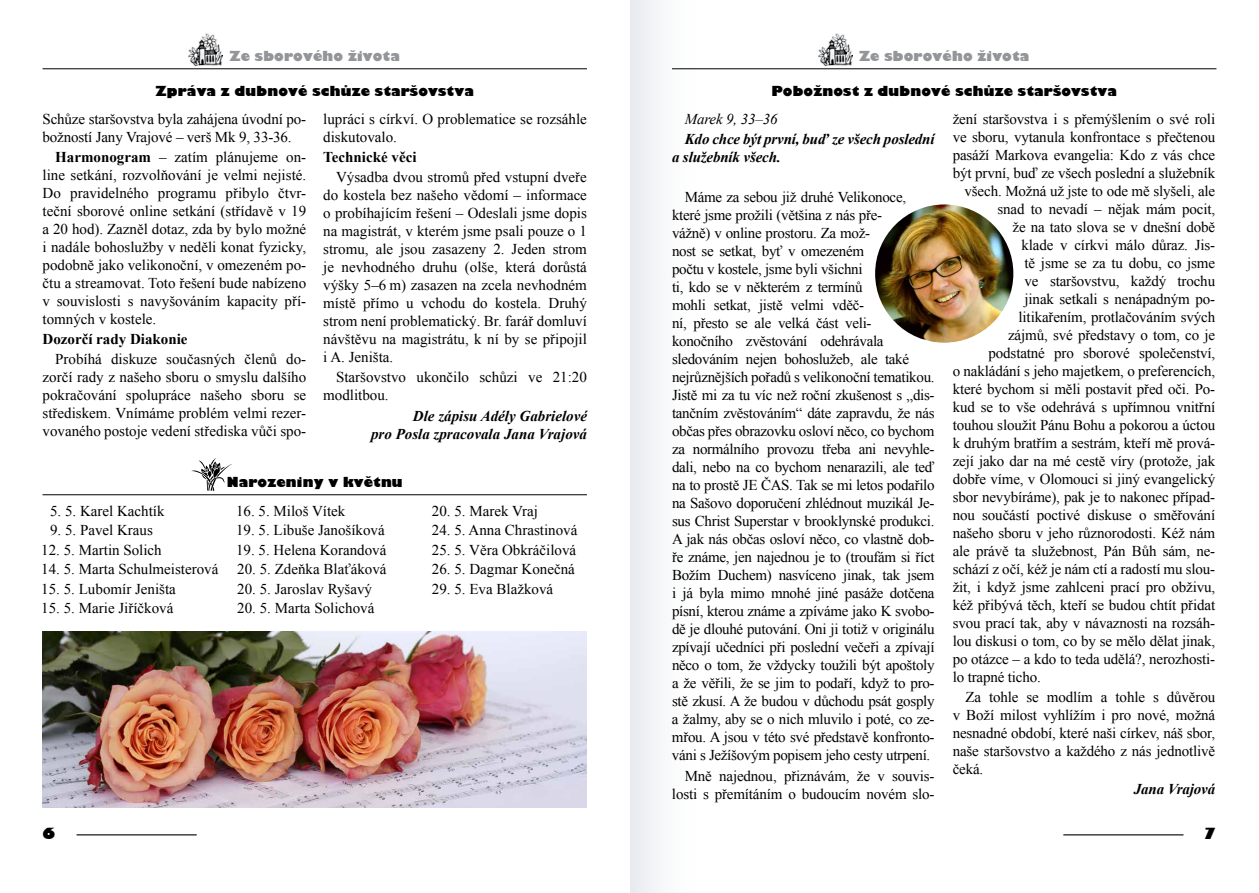
<style>
.page{position:relative;width:1259px;height:893px;background:#fff}
.page>*{position:absolute;margin:0;border:0;box-sizing:border-box;transform-origin:0 0}
.t1{font:15px/18px "Times New Roman";letter-spacing:-.01em;color:#000}
.t2{font:italic 700 15px/18px "Times New Roman";letter-spacing:-.01em;color:#000}
.t3{font:700 15px "Times New Roman";color:#000}
.t4{font:italic 15px "Times New Roman";letter-spacing:-.01em;color:#000}
.t5{font:800 15px "Gilbert";color:#000}
.t6{font:800 13.5px "Gilbert";letter-spacing:.01em;color:#000}
.t7{font:800 13.5px "Gilbert";letter-spacing:.01em;color:#939598}
.s1{font-weight:700}
</style>
<div class="page">
<hr style="left:77px;top:834px;width:120px;height:1px;background:#000">
<hr style="left:1063px;top:834px;width:120px;height:1px;background:#000">
<div style="left:630px;top:0;width:67px;height:893px;background:linear-gradient(to right,#e9ecf0,#fff)"></div>
<hr style="left:43px;top:494px;width:544px;height:1px;background:#000">
<svg style="left:191px;top:458px;width:41px;height:33px"></svg>
<img style="left:875px;top:204px;width:138px;height:139px;border-radius:69px">
<img style="left:189px;top:33px;width:34px;height:33px">
<hr style="left:43px;top:68px;width:544px;height:1px;background:#000">
<img style="left:818px;top:33px;width:34px;height:33px">
<hr style="left:672px;top:68px;width:544px;height:1px;background:#000">
<img style="left:43px;top:631px;width:544px;height:177px">
<p class="t7" style="left:229px;top:48px;width:172px">Ze sborového života</p>
<p class="t7" style="left:859px;top:48px;width:172px">Ze sborového života</p>
<p class="t6" style="left:156px;top:83px;width:320px">Zpráva z dubnové schůze staršovstva</p>
<p class="t1" style="left:43px;top:110px;width:265px">Schůze staršovstva byla zahájena úvodní po&shy;božností Jany Vrajové – verš Mk 9, 33-36.</p>
<p class="t1" style="left:43px;top:148px;width:265px;text-align:justify;text-indent:13px"><span class="s1">Harmonogram</span> – zatím plánujeme on&shy;line setkání, rozvolňování je velmi nejisté.<br>Do pravidelného programu přibylo čtvr&shy;teční sborové online setkání (střídavě v 19 a 20 hod). Zazněl dotaz, zda by bylo možné i nadále bohoslužby v neděli konat fyzicky, podobně jako velikonoční, v omezeném po&shy;čtu a streamovat. Toto řešení bude nabízeno v souvislosti s navyšováním kapacity pří&shy;tomných v kostele.</p>
<p class="t3" style="left:43px;top:329px;width:146px">Dozorčí rady Diakonie</p>
<p class="t1" style="left:43px;top:350px;width:265px;text-align:justify;text-indent:13px">Probíhá diskuze současných členů do&shy;zorčí rady z našeho sboru o smyslu dalšího pokračování spolupráce našeho sboru se střediskem. Vnímáme problém velmi rezer&shy;vovaného postoje vedení střediska vůči spo-</p>
<p class="t1" style="left:323px;top:110px;width:265px">lupráci s církví. O problematice se rozsáhle diskutovalo.</p>
<p class="t3" style="left:323px;top:147px;width:95px">Technické věci</p>
<p class="t1" style="left:323px;top:168px;width:265px;text-align:justify;text-indent:13px">Výsadba dvou stromů před vstupní dveře do kostela bez našeho vědomí – informace o probíhajícím řešení – Odeslali jsme dopis na magistrát, v kterém jsme psali pouze o 1 stromu, ale jsou zasazeny 2. Jeden strom je nevhodného druhu (olše, která dorůstá výšky 5–6 m) zasazen na zcela nevhodném místě přímo u vchodu do kostela. Druhý strom není problematický. Br. farář domluví návštěvu na magistrátu, k ní by se připojil i A. Jeništa.</p>
<p class="t1" style="left:323px;top:368px;width:265px;text-indent:13px">Staršovstvo ukončilo schůzi ve 21:20 modlitbou.</p>
<p class="t2" style="left:371px;top:406px;width:217px;text-align:right">Dle zápisu Adély Gabrielové<br>pro Posla zpracovala Jana Vrajová</p>
<p class="t1" style="left:50px;top:502px;width:116px">5. 5. Karel Kachtík</p>
<p class="t1" style="left:50px;top:521px;width:104px">9. 5. Pavel Kraus</p>
<p class="t1" style="left:41px;top:541px;width:122px">12. 5. Martin Solich</p>
<p class="t1" style="left:41px;top:560px;width:179px">14. 5. Marta Schulmeisterová</p>
<p class="t1" style="left:41px;top:580px;width:136px">15. 5. Lubomír Jeništa</p>
<p class="t1" style="left:41px;top:599px;width:134px">15. 5. Marie Jiříčková</p>
<p class="t6" style="left:227px;top:474px;width:178px">Narozeniny v květnu</p>
<p class="t1" style="left:236px;top:502px;width:111px">16. 5. Miloš Vítek</p>
<p class="t1" style="left:236px;top:521px;width:150px">19. 5. Libuše Janošíková</p>
<p class="t1" style="left:236px;top:541px;width:152px">19. 5. Helena Korandová</p>
<p class="t1" style="left:237px;top:560px;width:151px">20. 5. Zdeňka Blaťáková</p>
<p class="t1" style="left:237px;top:580px;width:136px">20. 5. Jaroslav Ryšavý</p>
<p class="t1" style="left:237px;top:599px;width:139px">20. 5. Marta Solichová</p>
<p class="t1" style="left:432px;top:502px;width:107px">20. 5. Marek Vraj</p>
<p class="t1" style="left:432px;top:521px;width:147px">24. 5. Anna Chrastinová</p>
<p class="t1" style="left:432px;top:541px;width:146px">25. 5. Věra Obkráčilová</p>
<p class="t1" style="left:432px;top:560px;width:144px">26. 5. Dagmar Konečná</p>
<p class="t1" style="left:432px;top:580px;width:123px">29. 5. Eva Blažková</p>
<p class="t6" style="left:771px;top:83px;width:347px">Pobožnost z dubnové schůze staršovstva</p>
<p class="t4" style="left:685px;top:109px;width:94px">Marek 9, 33–36</p>
<p class="t2" style="left:672px;top:130px;width:264px;text-indent:13px">Kdo chce být první, buď ze všech poslední a služebník všech.</p>
<p class="t1" style="left:672px;top:188px;width:264px;text-indent:13px">Máme za sebou již druhé Velikonoce, které jsme prožili (většina z nás pře-<br>vážně) v online prostoru. Za mož-<br>nost se setkat, byť v omezeném<br>počtu v kostele, jsme byli všichni<br>ti, kdo se v některém z termínů<br>mohli setkat, jistě velmi vděč-<br>ní, přesto se ale velká část veli&shy;konočního zvěstování odehrávala sledováním nejen bohoslužeb, ale také nejrůznějších pořadů s velikonoční tematikou.<br>Jistě mi za tu víc než roční zkušenost s „dis&shy;tančním zvěstováním“ dáte zapravdu, že nás občas přes obrazovku osloví něco, co bychom za normálního provozu třeba ani nevyhle&shy;dali, nebo na co bychom nenarazili, ale teď na to prostě JE ČAS. Tak se mi letos podařilo na Sašovo doporučení zhlédnout muzikál Je&shy;sus Christ Superstar v brooklynské produkci.<br>A jak nás občas osloví něco, co vlastně dob&shy;ře známe, jen najednou je to (troufám si říct Božím Duchem) nasvíceno jinak, tak jsem i já byla mimo mnohé jiné pasáže dotčena písní, kterou známe a zpíváme jako K svobo&shy;dě je dlouhé putování. Oni ji totiž v originálu zpívají učedníci při poslední večeři a zpívají něco o tom, že vždycky toužili být apoštoly a že věřili, že se jim to podaří, když to pro&shy;stě zkusí. A že budou v důchodu psát gosply a žalmy, aby se o nich mluvilo i poté, co ze&shy;mřou. A jsou v této své představě konfronto&shy;váni s Ježíšovým popisem jeho cesty utrpení.</p>
<p class="t1" style="left:672px;top:766px;width:264px;text-align:right">Mně najednou, přiznávám, že v souvis&shy;losti s přemítáním o budoucím novém slo-</p>
<p class="t1" style="left:952px;top:110px;width:264px">žení staršovstva i s přemýšlením o své roli</p>
<p class="t1" style="left:952px;top:128px;width:264px">ve sboru, vytanula konfrontace s přečtenou</p>
<p class="t1" style="left:952px;top:146px;width:264px">pasáží Markova evangelia: Kdo z vás chce</p>
<p class="t1" style="left:952px;top:164px;width:264px">být první, buď ze všech poslední a služebník</p>
<p class="t1" style="left:964px;top:182px;width:252px">všech. Možná už jste to ode mě slyšeli, ale</p>
<p class="t1" style="left:997px;top:200px;width:219px">snad to nevadí – nějak mám pocit,</p>
<p class="t1" style="left:1012px;top:218px;width:204px">že na tato slova se v dnešní době</p>
<p class="t1" style="left:1021px;top:236px;width:195px">klade v církvi málo důraz. Jis-</p>
<p class="t1" style="left:1024px;top:254px;width:192px">tě jsme se za tu dobu, co jsme</p>
<p class="t1" style="left:1024px;top:272px;width:192px">ve staršovstvu, každý trochu</p>
<p class="t1" style="left:1024px;top:290px;width:192px">jinak setkali s nenápadným po-</p>
<p class="t1" style="left:1018px;top:308px;width:198px">litikařením, protlačováním svých</p>
<p class="t1" style="left:1008px;top:326px;width:209px">zájmů, své představy o tom, co je</p>
<p class="t1" style="left:988px;top:344px;width:228px">podstatné pro sborové společenství,</p>
<p class="t1" style="left:952px;top:362px;width:264px">o nakládání s jeho majetkem, o preferencích,</p>
<p class="t1" style="left:952px;top:380px;width:264px">které bychom si měli postavit před oči. Po-</p>
<p class="t1" style="left:952px;top:398px;width:264px">kud se to vše odehrává s upřímnou vnitřní</p>
<p class="t1" style="left:952px;top:416px;width:264px">touhou sloužit Pánu Bohu a pokorou a úctou</p>
<p class="t1" style="left:952px;top:434px;width:264px">k druhým bratřím a sestrám, kteří mě prová-</p>
<p class="t1" style="left:952px;top:452px;width:264px">zejí jako dar na mé cestě víry (protože, jak</p>
<p class="t1" style="left:952px;top:470px;width:264px">dobře víme, v Olomouci si jiný evangelický</p>
<p class="t1" style="left:952px;top:488px;width:264px">sbor nevybíráme), pak je to nakonec případ-</p>
<p class="t1" style="left:952px;top:506px;width:264px">nou součástí poctivé diskuse o směřování</p>
<p class="t1" style="left:952px;top:524px;width:264px">našeho sboru v jeho různorodosti. Kéž nám</p>
<p class="t1" style="left:952px;top:542px;width:264px">ale právě ta služebnost, Pán Bůh sám, ne-</p>
<p class="t1" style="left:952px;top:560px;width:264px">schází z očí, kéž je nám ctí a radostí mu slou-</p>
<p class="t1" style="left:952px;top:578px;width:264px">žit, i když jsme zahlceni prací pro obživu,</p>
<p class="t1" style="left:952px;top:596px;width:264px">kéž přibývá těch, kteří se budou chtít přidat</p>
<p class="t1" style="left:952px;top:614px;width:264px">svou prací tak, aby v návaznosti na rozsáh-</p>
<p class="t1" style="left:952px;top:632px;width:264px">lou diskusi o tom, co by se mělo dělat jinak,</p>
<p class="t1" style="left:952px;top:650px;width:264px">po otázce – a kdo to teda udělá?, nerozhosti-</p>
<p class="t1" style="left:952px;top:668px;width:90px">lo trapné ticho.</p>
<p class="t1" style="left:952px;top:688px;width:264px;text-align:justify;text-indent:13px">Za tohle se modlím a tohle s důvěrou v Boží milost vyhlížím i pro nové, možná nesnadné období, které naši církev, náš sbor, naše staršovstvo a každého z nás jednotlivě čeká.</p>
<p class="t2" style="left:1134px;top:780px;width:83px">Jana Vrajová</p>
<p class="t5" style="left:43px;top:824px;width:14px">6</p>
<p class="t5" style="left:1203px;top:824px;width:14px">7</p>
</div>
